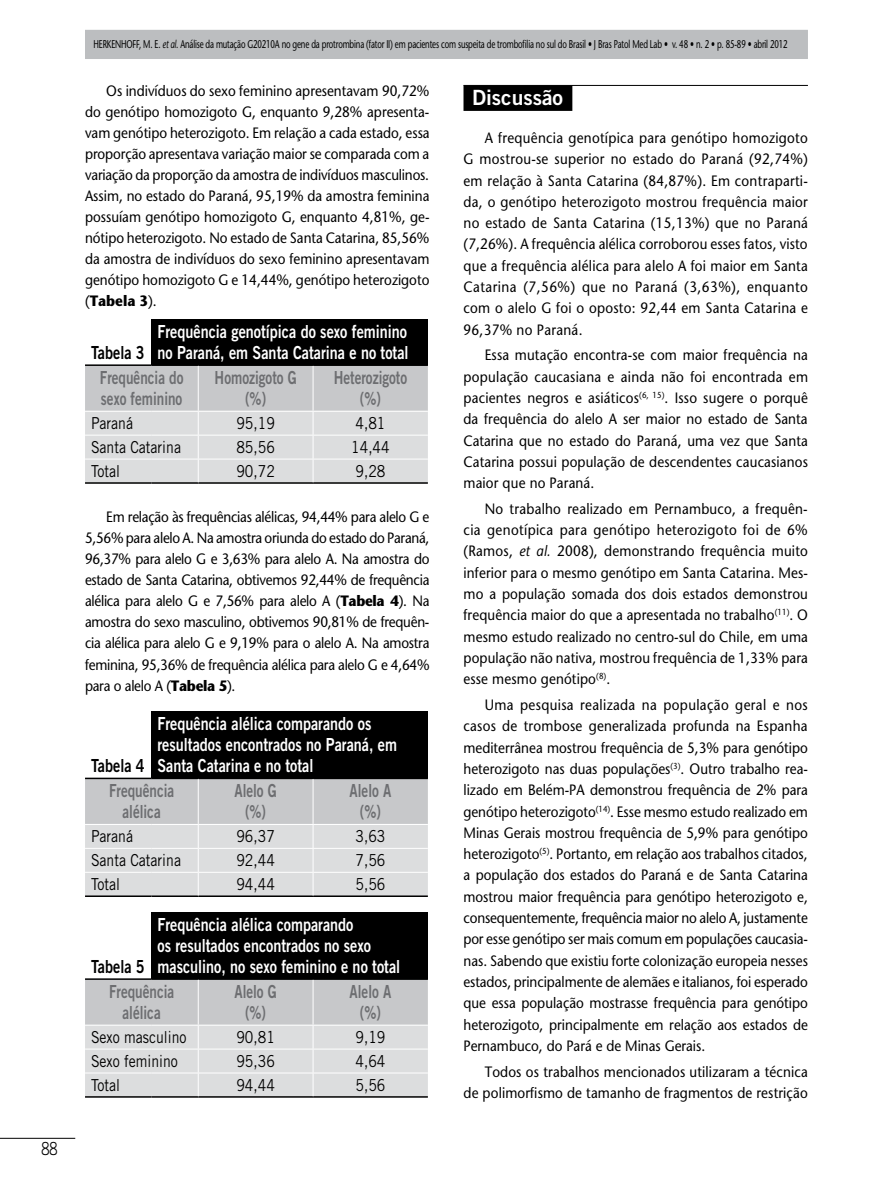
<style>
.page{position:relative;width:893px;height:1183px;background:#fff}
.page>*{position:absolute;margin:0;border:0;box-sizing:border-box;transform-origin:0 0}
.t1{font:21px "Trade Gothic LT Std Bd 2";color:#fff}
.t2{font:18px/21px "Trade Gothic LT Std Bd 2";color:#fff;scale:.8 1}
.t3{font:18px/21px "Trade Gothic LT Std Bd 2";color:#6d6e71;text-align:center;scale:.75 1}
.t4{font:18px "Trade Gothic LT Std Bd 2";color:#000;scale:.8 1}
.t5{font:300 18px "Trade Gothic LT Std";color:#000;scale:.8 1}
.t6{font:16.5px "Trade Gothic LT Std";color:#000;scale:.85 1}
.t7{font:500 15px/21.3px "Stone Sans Std";letter-spacing:.01em;color:#000;text-align:justify;scale:.9 1}
.t8{font:500 11.25px "Stone Sans Std";letter-spacing:-.02em;color:#000;scale:.7 1}
.s1{font-style:italic}
.s2{font-weight:700}
</style>
<div class="page">
<div style="left:85px;top:30px;width:723px;height:29px;background:#bcbec0"></div>
<hr style="left:0;top:1137px;width:75px;height:1px;background:#000">
<hr style="left:463px;top:85px;width:345px;height:1px;background:#000">
<div style="left:463px;top:85px;width:109px;height:26px;background:#000"></div>
<div style="left:151px;top:319px;width:277px;height:46px;background:#000"></div>
<hr style="left:85px;top:364px;width:66px;height:2px;background:#000">
<svg style="left:85px;top:365px;width:343px;height:118px;background:#d1d2d4"></svg>
<hr style="left:85px;top:410px;width:66px;height:1px;background:#fff">
<hr style="left:151px;top:410px;width:47px;height:1px;background:#fff">
<hr style="left:198px;top:410px;width:115px;height:1px;background:#fff">
<hr style="left:313px;top:410px;width:115px;height:1px;background:#fff">
<div style="left:151px;top:711px;width:277px;height:67px;background:#000"></div>
<hr style="left:85px;top:777px;width:66px;height:2px;background:#000">
<svg style="left:85px;top:778px;width:343px;height:118px;background:#d2d2d4"></svg>
<hr style="left:85px;top:823px;width:66px;height:1px;background:#fff">
<hr style="left:151px;top:823px;width:47px;height:1px;background:#fff">
<hr style="left:198px;top:823px;width:115px;height:1px;background:#fff">
<hr style="left:313px;top:823px;width:115px;height:1px;background:#fff">
<div style="left:151px;top:911px;width:277px;height:67px;background:#000"></div>
<hr style="left:85px;top:1095px;width:66px;height:2px;background:#000">
<hr style="left:151px;top:1095px;width:47px;height:2px;background:#000">
<hr style="left:198px;top:1095px;width:115px;height:2px;background:#000">
<hr style="left:313px;top:1095px;width:115px;height:2px;background:#000">
<svg style="left:85px;top:978px;width:343px;height:118px;background:#d1d2d4"></svg>
<hr style="left:85px;top:1024px;width:66px;height:1px;background:#fff">
<hr style="left:151px;top:1024px;width:47px;height:1px;background:#fff">
<hr style="left:198px;top:1024px;width:115px;height:1px;background:#fff">
<hr style="left:313px;top:1024px;width:115px;height:1px;background:#fff">
<p class="t5" style="left:41px;top:1137px;width:22px">88</p>
<p class="t8" style="left:94px;top:38px;width:16px">Herkenhoff</p>
<p class="t8" style="left:139px;top:38px;width:928px">, m . E. <span class="s1">et al</span>. Análise da mutação G20210A no gene da protrombina (fator II) em pacientes com suspeita de trombofilia no sul do Brasil • J Bras Patol Med Lab • v. 48 • n. 2 • p. 85-89 • abril 2012</p>
<p class="t7" style="left:85px;top:80px;width:384px;text-indent:21px">Os indivíduos do sexo feminino apresentavam 90,72% do genótipo homozigoto G, enquanto 9,28% apresenta&shy;vam genótipo heterozigoto. Em relação a cada estado, essa proporção apresentava variação maior se comparada com a variação da proporção da amostra de indivíduos masculinos.<br>Assim, no estado do Paraná, 95,19% da amostra feminina possuíam genótipo homozigoto G, enquanto 4,81%, ge&shy;nótipo heterozigoto. No estado de Santa Catarina, 85,56% da amostra de indivíduos do sexo feminino apresentavam genótipo homozigoto G e 14,44%, genótipo heterozigoto (<span class="s2">Tabela 3</span>).</p>
<h1 class="t1" style="left:472px;top:84px;width:92px">Discussão</h1>
<p class="t7" style="left:463px;top:127px;width:384px;text-indent:21px">A frequência genotípica para genótipo homozigoto G mostrou-se superior no estado do Paraná (92,74%) em relação à Santa Catarina (84,87%). Em contraparti&shy;da, o genótipo heterozigoto mostrou frequência maior no estado de Santa Catarina (15,13%) que no Paraná (7,26%). A frequência alélica corroborou esses fatos, visto que a frequência alélica para alelo A foi maior em Santa Catarina (7,56%) que no Paraná (3,63%), enquanto com o alelo G foi o oposto: 92,44 em Santa Catarina e 96,37% no Paraná.</p>
<p class="t7" style="left:463px;top:344px;width:384px;text-indent:21px">Essa mutação encontra-se com maior frequência na população caucasiana e ainda não foi encontrada em pacientes negros e asiáticos<sup>(6,</sup> <sup>15)</sup>. Isso sugere o porquê da frequência do alelo A ser maior no estado de Santa Catarina que no estado do Paraná, uma vez que Santa Catarina possui população de descendentes caucasianos maior que no Paraná.</p>
<p class="t7" style="left:463px;top:498px;width:384px;text-indent:21px">No trabalho realizado em Pernambuco, a frequên&shy;cia genotípica para genótipo heterozigoto foi de 6% (Ramos, <span class="s1">et al.</span> 2008), demonstrando frequência muito inferior para o mesmo genótipo em Santa Catarina. Mes&shy;mo a população somada dos dois estados demonstrou frequência maior do que a apresentada no trabalho<sup>(11)</sup>. O mesmo estudo realizado no centro-sul do Chile, em uma população não nativa, mostrou frequência de 1,33% para esse mesmo genótipo<sup>(8)</sup>.</p>
<p class="t7" style="left:463px;top:693px;width:384px;text-indent:21px">Uma pesquisa realizada na população geral e nos casos de trombose generalizada profunda na Espanha mediterrânea mostrou frequência de 5,3% para genótipo heterozigoto nas duas populações<sup>(3)</sup>. Outro trabalho rea&shy;lizado em Belém-PA demonstrou frequência de 2% para genótipo heterozigoto<sup>(14)</sup>. Esse mesmo estudo realizado em Minas Gerais mostrou frequência de 5,9% para genótipo heterozigoto<sup>(5)</sup>. Portanto, em relação aos trabalhos citados, a população dos estados do Paraná e de Santa Catarina mostrou maior frequência para genótipo heterozigoto e, consequentemente, frequência maior no alelo A, justamente por esse genótipo ser mais comum em populações caucasia&shy;nas. Sabendo que existiu forte colonização europeia nesses estados, principalmente de alemães e italianos, foi esperado que essa população mostrasse frequência para genótipo heterozigoto, principalmente em relação aos estados de Pernambuco, do Pará e de Minas Gerais.</p>
<p class="t7" style="left:463px;top:1060px;width:384px;text-align:right">Todos os trabalhos mencionados utilizaram a técnica<br>de polimorfismo de tamanho de fragmentos de restrição</p>
<p class="t2" style="left:157px;top:321px;width:315px">Frequência genotípica do sexo feminino no Paraná, em Santa Catarina e no total</p>
<p class="t3" style="left:100px;top:367px;width:113px;text-align:left">Frequência do sexo feminino</p>
<p class="t3" style="left:215px;top:367px;width:111px">Homozigoto G (%)</p>
<p class="t3" style="left:334px;top:367px;width:99px">Heterozigoto (%)</p>
<p class="t6" style="left:91px;top:413px;width:51px">Paraná</p>
<p class="t6" style="left:236px;top:413px;width:47px">95,19</p>
<p class="t6" style="left:355px;top:413px;width:37px">4,81</p>
<p class="t6" style="left:91px;top:437px;width:107px">Santa Catarina</p>
<p class="t6" style="left:236px;top:437px;width:47px">85,56</p>
<p class="t6" style="left:351px;top:437px;width:47px">14,44</p>
<p class="t6" style="left:91px;top:461px;width:36px">Total</p>
<p class="t6" style="left:236px;top:461px;width:47px">90,72</p>
<p class="t6" style="left:355px;top:461px;width:37px">9,28</p>
<p class="t4" style="left:91px;top:341px;width:69px">Tabela 3</p>
<p class="t7" style="left:85px;top:506px;width:384px;text-indent:21px">Em relação às frequências alélicas, 94,44% para alelo G e 5,56% para alelo A. Na amostra oriunda do estado do Paraná, 96,37% para alelo G e 3,63% para alelo A. Na amostra do estado de Santa Catarina, obtivemos 92,44% de frequência alélica para alelo G e 7,56% para alelo A (<span class="s2">Tabela 4</span>). Na amostra do sexo masculino, obtivemos 90,81% de frequên&shy;cia alélica para alelo G e 9,19% para o alelo A. Na amostra feminina, 95,36% de frequência alélica para alelo G e 4,64% para o alelo A (<span class="s2">Tabela 5</span>).</p>
<p class="t2" style="left:157px;top:713px;width:301px">Frequência alélica comparando os resultados encontrados no Paraná, em<br>Santa Catarina e no total</p>
<p class="t3" style="left:109px;top:780px;width:89px">Frequência alélica</p>
<p class="t3" style="left:234px;top:780px;width:58px">Alelo G (%)</p>
<p class="t3" style="left:350px;top:780px;width:57px">Alelo A (%)</p>
<p class="t6" style="left:91px;top:826px;width:51px">Paraná</p>
<p class="t6" style="left:236px;top:826px;width:47px">96,37</p>
<p class="t6" style="left:355px;top:826px;width:37px">3,63</p>
<p class="t6" style="left:91px;top:850px;width:107px">Santa Catarina</p>
<p class="t6" style="left:236px;top:850px;width:47px">92,44</p>
<p class="t6" style="left:355px;top:850px;width:37px">7,56</p>
<p class="t6" style="left:91px;top:874px;width:36px">Total</p>
<p class="t6" style="left:236px;top:874px;width:47px">94,44</p>
<p class="t6" style="left:355px;top:874px;width:37px">5,56</p>
<p class="t4" style="left:91px;top:754px;width:69px">Tabela 4</p>
<p class="t2" style="left:157px;top:913px;width:305px">Frequência alélica comparando<br>os resultados encontrados no sexo masculino, no sexo feminino e no total</p>
<p class="t3" style="left:109px;top:980px;width:89px">Frequência alélica</p>
<p class="t3" style="left:234px;top:980px;width:58px">Alelo G (%)</p>
<p class="t3" style="left:350px;top:980px;width:57px">Alelo A (%)</p>
<p class="t6" style="left:91px;top:1026px;width:114px">Sexo masculino</p>
<p class="t6" style="left:236px;top:1026px;width:47px">90,81</p>
<p class="t6" style="left:355px;top:1026px;width:37px">9,19</p>
<p class="t6" style="left:91px;top:1050px;width:104px">Sexo feminino</p>
<p class="t6" style="left:236px;top:1050px;width:47px">95,36</p>
<p class="t6" style="left:355px;top:1050px;width:37px">4,64</p>
<p class="t6" style="left:91px;top:1074px;width:36px">Total</p>
<p class="t6" style="left:236px;top:1074px;width:47px">94,44</p>
<p class="t6" style="left:355px;top:1074px;width:37px">5,56</p>
<p class="t4" style="left:91px;top:955px;width:69px">Tabela 5</p>
</div>
